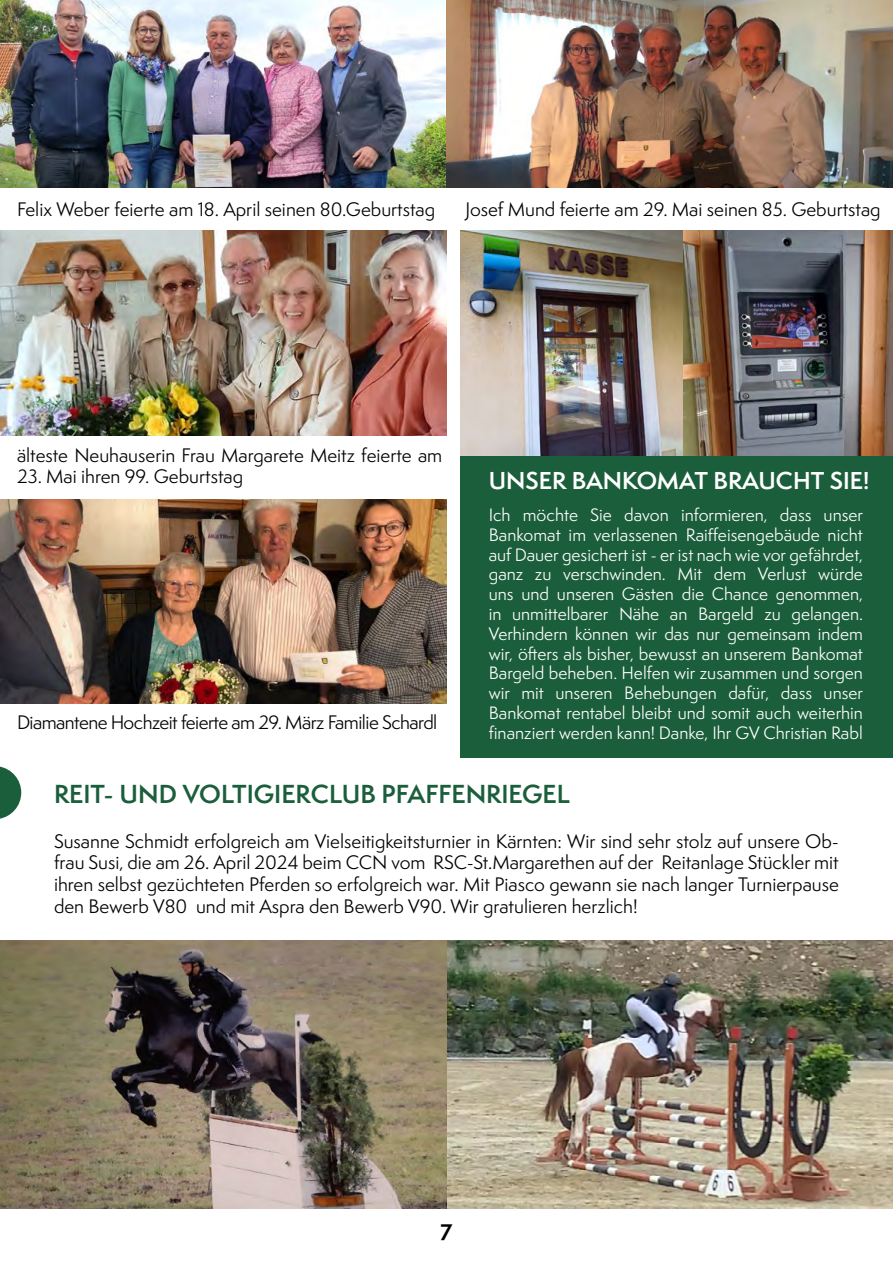
<style>
.page{position:relative;width:893px;height:1263px;background:#fff}
.page>*{position:absolute;margin:0;border:0;box-sizing:border-box;transform-origin:0 0}
.t1{font:600 24px "Semplicita Pro";color:#1b5e3b}
.t2{font:600 22.5px "Semplicita Pro";color:#fff}
.t3{font:700 21px "Semplicita Pro";color:#000}
.t4{font:18px/21.6px "Semplicita Pro";color:#000;text-align:justify}
.t5{font:18px "Semplicita Pro";letter-spacing:-.03em;color:#000}
.t6{font:16.5px/19.8px "Semplicita Pro";color:#fff;text-align:justify}
</style>
<div class="page">
<svg style="left:0;top:766px;width:21px;height:53px"></svg>
<img style="left:0;top:941px;width:893px;height:268px">
<img style="left:0;top:0;width:893px;height:187px">
<img style="left:0;top:500px;width:446px;height:204px">
<img style="left:0;top:231px;width:446px;height:205px">
<div style="left:460px;top:231px;width:433px;height:526px;background:#1b5e3b"></div>
<img style="left:460px;top:231px;width:433px;height:224px">
<p class="t4" style="left:17px;top:198px;width:420px">Felix Weber feierte am 18. April seinen 80.Geburtstag</p>
<p class="t4" style="left:465px;top:198px;width:417px">Josef Mund feierte am 29. Mai seinen 85. Geburtstag</p>
<p class="t4" style="left:17px;top:444px;width:427px">älteste Neuhauserin Frau Margarete Meitz feierte am</p>
<p class="t4" style="left:17px;top:465px;width:228px">23. Mai ihren 99. Geburtstag</p>
<p class="t5" style="left:17px;top:710px;width:422px">Diamantene Hochzeit feierte am 29. März Familie Schardl</p>
<h2 class="t2" style="left:489px;top:464px;width:382px">UNSER BANKOMAT BRAUCHT SIE!</h2>
<p class="t6" style="left:489px;top:505px;width:376px">Ich möchte Sie davon informieren, dass unser Bankomat im verlassenen Raiffeisengebäude nicht auf Dauer gesichert ist - er ist nach wie vor gefährdet, ganz zu verschwinden. Mit dem Verlust würde uns und unseren Gästen die Chance genommen, in unmittelbarer Nähe an Bargeld zu gelangen.<br>Verhindern können wir das nur gemeinsam indem wir, öfters als bisher, bewusst an unserem Bankomat Bargeld beheben. Helfen wir zusammen und sorgen wir mit unseren Behebungen dafür, dass unser Bankomat rentabel bleibt und somit auch weiterhin finanziert werden kann! Danke, Ihr GV Christian Rabl</p>
<h1 class="t1" style="left:54px;top:777px;width:517px">REIT- UND VOLTIGIERCLUB PFAFFENRIEGEL</h1>
<p class="t4" style="left:54px;top:830px;width:786px">Susanne Schmidt erfolgreich am Vielseitigkeitsturnier in Kärnten: Wir sind sehr stolz auf unsere Ob&shy;frau Susi, die am 26. April 2024 beim CCN vom RSC-St.Margarethen auf der Reitanlage Stückler mit ihren selbst gezüchteten Pferden so erfolgreich war. Mit Piasco gewann sie nach langer Turnierpause den Bewerb V80 und mit Aspra den Bewerb V90. Wir gratulieren herzlich!</p>
<p class="t3" style="left:440px;top:1217px;width:14px">7</p>
</div>
